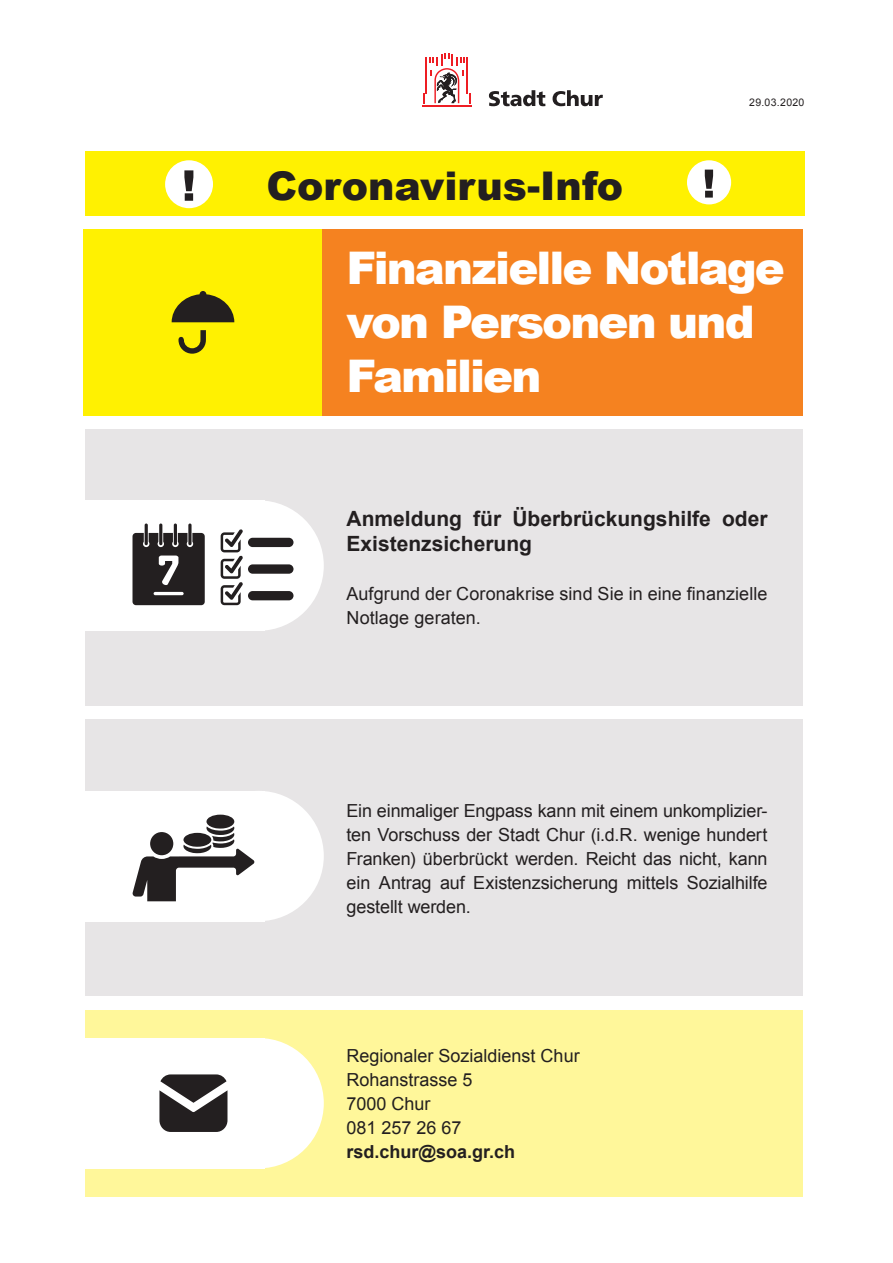
<style>
.page{position:relative;width:893px;height:1263px;background:#fff}
.page>*{position:absolute;margin:0;border:0;box-sizing:border-box;transform-origin:0 0}
.t1{font:900 45px/54px "Arial";letter-spacing:-.04em;color:#fff}
.t2{font:900 39.6px "Arial";color:#231f20}
.t3{font:700 21px/25.2px "Arial";color:#231f20}
.t4{font:18px/24px "Arial";color:#231f20}
.t5{font:700 18px "Arial";color:#231f20}
.t6{font:10.5px "Arial";letter-spacing:.03em;color:#231f20}
</style>
<div class="page">
<div style="left:85px;top:1010px;width:718px;height:186px;background:#fff79a"></div>
<div style="left:85px;top:229px;width:718px;height:186px;background:#f58220"></div>
<div style="left:85px;top:429px;width:718px;height:277px;background:#e7e5e6"></div>
<div style="left:85px;top:720px;width:718px;height:276px;background:#e7e5e6"></div>
<div style="left:193px;top:500px;width:131px;height:131px;background:#fff;border-radius:50%"></div>
<div style="left:193px;top:791px;width:131px;height:130px;background:#fff;border-radius:50%"></div>
<div style="left:193px;top:1038px;width:131px;height:130px;background:#fff;border-radius:50%"></div>
<div style="left:60px;top:791px;width:204px;height:130px;background:#fff"></div>
<div style="left:60px;top:1038px;width:204px;height:130px;background:#fff"></div>
<div style="left:60px;top:500px;width:204px;height:131px;background:#fff"></div>
<div style="left:84px;top:229px;width:238px;height:186px;background:#fff101"></div>
<svg style="left:132px;top:815px;width:123px;height:86px"></svg>
<svg style="left:188px;top:523px;width:4px;height:22px"></svg>
<hr style="left:174px;top:523px;width:3px;height:22px;background:#231f20;border-radius:2px">
<hr style="left:159px;top:523px;width:3px;height:22px;background:#231f20;border-radius:2px">
<hr style="left:145px;top:523px;width:3px;height:22px;background:#231f20;border-radius:2px">
<svg style="left:132px;top:533px;width:73px;height:72px"></svg>
<svg style="left:221px;top:529px;width:22px;height:76px"></svg>
<div style="left:248px;top:538px;width:45px;height:9px;background:#231f20;border-radius:5px"></div>
<div style="left:248px;top:564px;width:45px;height:10px;background:#231f20;border-radius:5px"></div>
<div style="left:248px;top:591px;width:45px;height:9px;background:#231f20;border-radius:5px"></div>
<svg style="left:159px;top:1074px;width:68px;height:58px"></svg>
<div style="left:85px;top:151px;width:719px;height:64px;background:#fff101"></div>
<div style="left:165px;top:160px;width:48px;height:48px;background:#fff;border-radius:50%"></div>
<svg style="left:184px;top:170px;width:9px;height:31px"></svg>
<div style="left:687px;top:160px;width:44px;height:44px;background:#fff;border-radius:50%"></div>
<svg style="left:705px;top:170px;width:8px;height:28px"></svg>
<svg style="left:489px;top:90px;width:114px;height:16px"></svg>
<hr style="left:422px;top:105px;width:50px;height:1px;background:#ee1d23">
<svg style="left:424px;top:54px;width:46px;height:49px"></svg>
<svg style="left:172px;top:291px;width:62px;height:31px"></svg>
<svg style="left:178px;top:330px;width:28px;height:24px"></svg>
<h2 class="t2" style="left:266px;top:157px;width:358px">Coronavirus-Info</h2>
<p class="t6" style="left:749px;top:96px;width:57px">29.03.2020</p>
<h1 class="t1" style="left:347px;top:240px;width:440px">Finanzielle Notlage von Personen und<br>Familien</h1>
<p class="t3" style="left:347px;top:507px;width:422px">Anmeldung für Überbrückungshilfe oder<br>Existenzsicherung</p>
<p class="t4" style="left:347px;top:582px;width:422px">Aufgrund der Coronakrise sind Sie in eine finanzielle<br>Notlage geraten.</p>
<p class="t4" style="left:347px;top:798px;width:422px;text-align:justify">Ein einmaliger Engpass kann mit einem unkomplizier&shy;ten Vorschuss der Stadt Chur (i.d.R. wenige hundert Franken) überbrückt werden. Reicht das nicht, kann ein Antrag auf Existenzsicherung mittels Sozialhilfe gestellt werden.</p>
<p class="t4" style="left:347px;top:1043px;width:235px">Regionaler Sozialdienst Chur<br>Rohanstrasse 5<br>7000 Chur<br>081 257 26 67</p>
<p class="t5" style="left:347px;top:1139px;width:170px">rsd.chur@soa.gr.ch</p>
</div>
